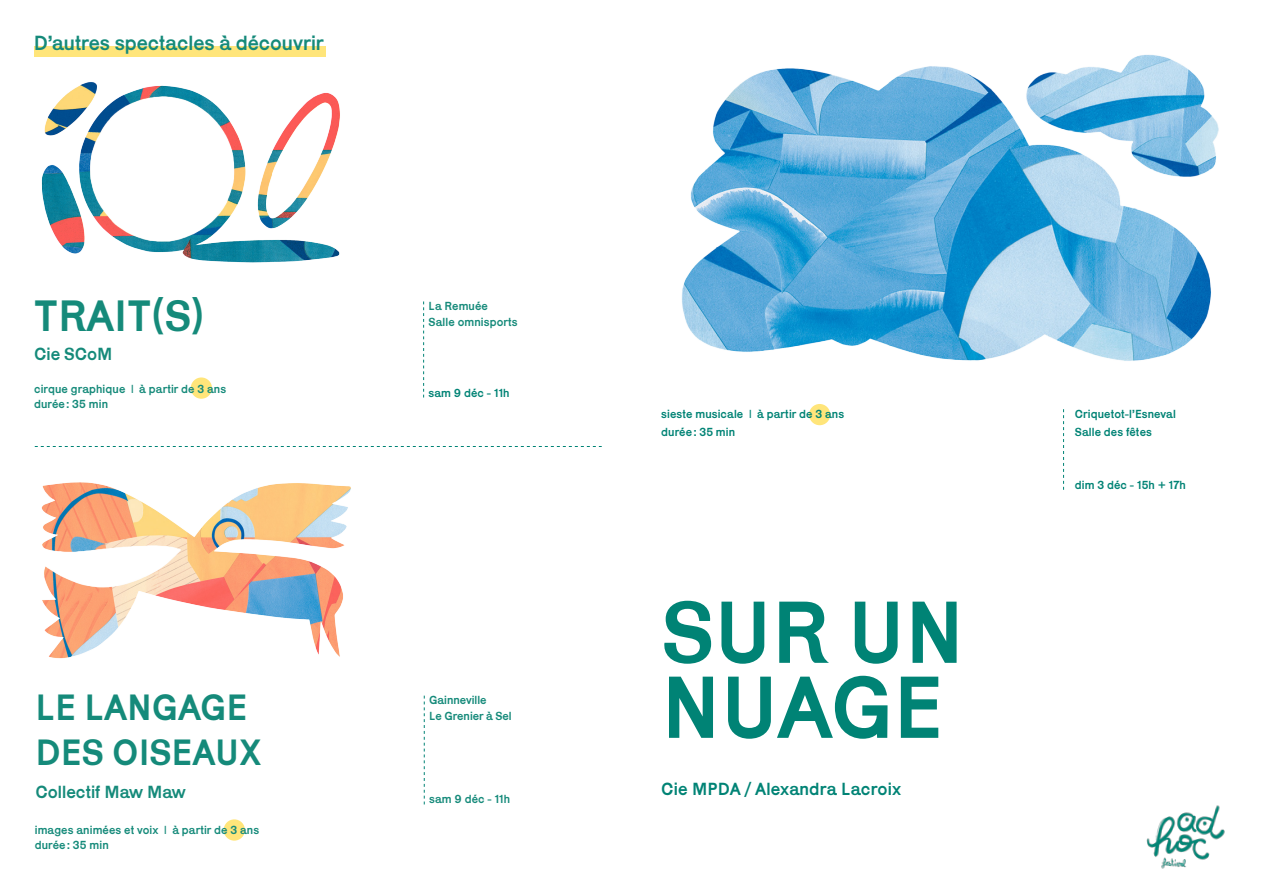
<style>
.page{position:relative;width:1263px;height:893px;background:#fff}
.page>*{position:absolute;margin:0;border:0;box-sizing:border-box;transform-origin:0 0}
.TITRE_SPECT{font:90px/75px "Karrik";color:#008375}
.TITRE_SPECT-2{font:45px "Karrik";color:#158a7a}
.TITRE_SPECT-3{font:37.5px "Karrik";color:#158a7a}
.Compagnie__SPECT{font:21px "Karrik";color:#158a7a}
.Compagnie__SPECT-2{font:18px "Karrik";letter-spacing:.01em;color:#008375}
.Compagnie__SPECT-3{font:18px "Karrik";color:#158a7a}
.INFOS_SPECT{font:12px "Karrik";letter-spacing:.01em;color:#158a7a}
.INFOS_SPECT-2{font:12px "Karrik";letter-spacing:.01em;color:#008375}
</style>
<div class="page">
<div style="left:35px;top:46px;width:291px;height:11px;background:#ffe57a"></div>
<div style="left:809px;top:404px;width:21px;height:21px;background:#ffe57a;border-radius:50%"></div>
<svg style="left:1063px;top:409px;width:1px;height:81px"></svg>
<svg style="left:35px;top:446px;width:567px;height:1px"></svg>
<div style="left:191px;top:377px;width:21px;height:22px;background:#ffe57a;border-radius:50%"></div>
<svg style="left:423px;top:301px;width:1px;height:96px"></svg>
<div style="left:224px;top:819px;width:21px;height:22px;background:#ffe57a;border-radius:50%"></div>
<svg style="left:424px;top:696px;width:1px;height:108px"></svg>
<img style="left:41px;top:482px;width:310px;height:177px">
<img style="left:41px;top:82px;width:299px;height:181px">
<img style="left:682px;top:55px;width:537px;height:306px">
<img style="left:1146px;top:805px;width:79px;height:64px">
<p class="Compagnie__SPECT" style="left:34px;top:26px;width:292px">D’autres spectacles à découvrir</p>
<p class="TITRE_SPECT-2" style="left:34px;top:279px;width:172px">TRAIT(S)</p>
<p class="Compagnie__SPECT-3" style="left:34px;top:339px;width:80px">Cie SCoM</p>
<p class="INFOS_SPECT" style="left:34px;top:379px;width:194px">cirque graphique | à partir de 3 ans</p>
<p class="INFOS_SPECT" style="left:34px;top:394px;width:75px">durée : 35 min</p>
<p class="INFOS_SPECT" style="left:429px;top:296px;width:61px">La Remuée</p>
<p class="INFOS_SPECT" style="left:429px;top:312px;width:91px">Salle omnisports</p>
<p class="INFOS_SPECT-2" style="left:429px;top:383px;width:83px">sam 9 déc - 11h</p>
<p class="TITRE_SPECT-3" style="left:36px;top:676px;width:213px">LE LANGAGE</p>
<p class="TITRE_SPECT-3" style="left:36px;top:721px;width:228px">DES OISEAUX</p>
<p class="Compagnie__SPECT-3" style="left:36px;top:777px;width:152px">Collectif Maw Maw</p>
<p class="INFOS_SPECT" style="left:35px;top:819px;width:226px">images animées et voix | à partir de 3 ans</p>
<p class="INFOS_SPECT" style="left:35px;top:835px;width:75px">durée : 35 min</p>
<p class="INFOS_SPECT" style="left:429px;top:690px;width:59px">Gainneville</p>
<p class="INFOS_SPECT" style="left:429px;top:706px;width:84px">Le Grenier à Sel</p>
<p class="INFOS_SPECT" style="left:429px;top:789px;width:83px">sam 9 déc - 11h</p>
<p class="INFOS_SPECT-2" style="left:661px;top:404px;width:184px">sieste musicale | à partir de 3 ans</p>
<p class="INFOS_SPECT-2" style="left:661px;top:422px;width:75px">durée : 35 min</p>
<p class="TITRE_SPECT" style="left:661px;top:586px;width:305px">SUR UN<br>NUAGE</p>
<p class="Compagnie__SPECT-2" style="left:661px;top:774px;width:241px">Cie MPDA / Alexandra Lacroix</p>
<p class="INFOS_SPECT-2" style="left:1075px;top:404px;width:103px">Criquetot-l’Esneval</p>
<p class="INFOS_SPECT-2" style="left:1075px;top:422px;width:79px">Salle des fêtes</p>
<p class="INFOS_SPECT-2" style="left:1075px;top:475px;width:113px">dim 3 déc - 15h + 17h</p>
</div>
